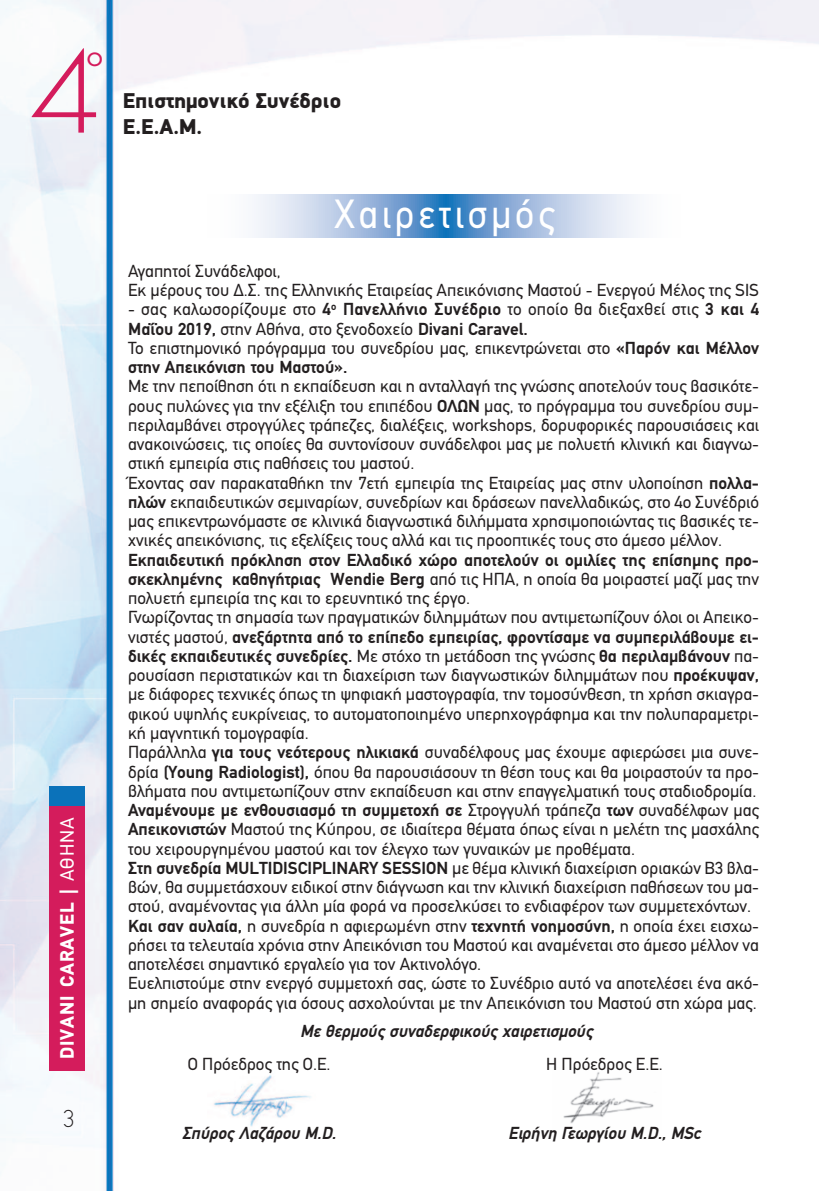
<style>
.page{position:relative;width:819px;height:1191px;background:#fff}
.page>*{position:absolute;margin:0;border:0;box-sizing:border-box;transform-origin:0 0}
.t1{font:300 107.98px "PF Futura Neu";color:#d41c5c;scale:1.06 1}
.t2{font:40.95px "PF Din Text";letter-spacing:.095em;color:#fff;scale:.95 1}
.t3{font:28.18px "PF Futura Neu";color:#d41c5c}
.t4{font:100 24.5px "PF Din Text";color:#231f20}
.t5{font:900 21.53px/25.9px "PF Din Display";color:#231f20}
.t6{font:900 19.43px "PF Din Text";letter-spacing:.06em;color:#fff}
.t7{font:17.5px/19.2px "PF Din Text";color:#231f20}
.t8{font:italic 700 17.5px "PF Din Text";color:#231f20}
.s1{font-weight:400}
.s2{font-weight:700}
</style>
<div class="page">
<img style="left:0;top:0;width:819px;height:1191px">
<div style="left:50px;top:801px;width:35px;height:269px;background:#d41c5c"></div>
<div style="left:50px;top:786px;width:35px;height:20px;background:#0b72ba"></div>
<img style="left:208px;top:1069px;width:112px;height:61px">
<img style="left:552px;top:1067px;width:109px;height:62px">
<svg style="left:206px;top:194px;width:474px;height:43px"></svg>
<h1 class="t1" style="left:30px;top:24px;width:69px">4</h1>
<h3 class="t3" style="left:87px;top:37px;width:18px">o</h3>
<p class="t5" style="left:123px;top:87px;width:220px">Επιστημονικό Συνέδριο<br>Ε.Ε.Α.Μ.</p>
<p class="t6" style="left:55px;top:1059px;width:244px;rotate:-90deg">DIVANI CARAVEL | <span class="s1">ΑΘΗΝΑ</span></p>
<h3 class="t4" style="left:63px;top:1104px;width:12px">3</h3>
<h2 class="t2" style="left:334px;top:190px;width:233px">Χαιρετισμός</h2>
<p class="t7" style="left:128px;top:261px;width:632px">Αγαπητοί Συνάδελφοι,<br>Εκ μέρους του Δ.Σ. της Ελληνικής Εταιρείας Απεικόνισης Μαστού - Eνεργού Mέλος της SIS</p>
<p class="t7" style="left:128px;top:300px;width:632px">- σας καλωσορίζουμε στο <span class="s2">4</span><sup>o</sup> <span class="s2">Πανελλήνιο Συνέδριο</span> το οποίο θα διεξαχθεί στις <span class="s2">3 και 4<br>Μαΐου 2019,</span> στην Αθήνα, στο ξενοδοχείο <span class="s2">Divani Caravel.<br></span>Το επιστημονικό πρόγραμμα του συνεδρίου μας, επικεντρώνεται στο <span class="s2">«Παρόν και Μέλλον στην Απεικόνιση του Μαστού».</span></p>
<p class="t7" style="left:128px;top:377px;width:632px">Με την πεποίθηση ότι η εκπαίδευση και η ανταλλαγή της γνώσης αποτελούν τους βασικότε&shy;ρους πυλώνες για την εξέλιξη του επιπέδου <span class="s2">ΟΛΩΝ</span> μας, το πρόγραμμα του συνεδρίου συμ&shy;περιλαμβάνει στρογγύλες τράπεζες, διαλέξεις, workshops, δορυφορικές παρουσιάσεις και ανακοινώσεις, τις οποίες θα συντονίσουν συνάδελφοι μας με πολυετή κλινική και διαγνω&shy;στική εμπειρία στις παθήσεις του μαστού.<br>Έχοντας σαν παρακαταθήκη την 7ετή εμπειρία της Εταιρείας μας στην υλοποίηση <span class="s2">πολλα&shy;πλών</span> εκπαιδευτικών σεμιναρίων, συνεδρίων και δράσεων πανελλαδικώς, στο 4ο Συνέδριό μας επικεντρωνόμαστε σε κλινικά διαγνωστικά διλήμματα χρησιμοποιώντας τις βασικές τε&shy;χνικές απεικόνισης, τις εξελίξεις τους αλλά και τις προοπτικές τους στο άμεσο μέλλον.</p>
<p class="t7" style="left:128px;top:550px;width:632px"><span class="s2">Εκπαιδευτική πρόκληση στον Ελλαδικό χώρο αποτελούν οι ομιλίες της επίσημης προ&shy;σκεκλημένης καθηγήτριας Wendie Berg</span> από τις ΗΠΑ, η οποία θα μοιραστεί μαζί μας την πολυετή εμπειρία της και το ερευνητικό της έργο.<br>Γνωρίζοντας τη σημασία των πραγματικών διλημμάτων που αντιμετωπίζουν όλοι οι Απεικο&shy;νιστές μαστού, <span class="s2">ανεξάρτητα από το επίπεδο εμπειρίας, φροντίσαμε να συμπεριλάβουμε ει&shy;δικές εκπαιδευτικές συνεδρίες.</span> Με στόχο τη μετάδοση της γνώσης <span class="s2">θα περιλαμβάνουν</span> πα&shy;ρουσίαση περιστατικών και τη διαχείριση των διαγνωστικών διλημμάτων που <span class="s2">προέκυψαν, </span>με διάφορες τεχνικές όπως τη ψηφιακή μαστογραφία, την τομοσύνθεση, τη χρήση σκιαγρα&shy;φικού υψηλής ευκρίνειας, το αυτοματοποιημένο υπερηχογράφημα και την πολυπαραμετρι&shy;κή μαγνητική τομογραφία.<br>Παράλληλα <span class="s2">για τους νεότερους ηλικιακά</span> συναδέλφους μας έχουμε αφιερώσει μια συνε&shy;δρία <span class="s2">(Young Radiologist),</span> όπου θα παρουσιάσουν τη θέση τους και θα μοιραστούν τα προ&shy;βλήματα που αντιμετωπίζουν στην εκπαίδευση και στην επαγγελματική τους σταδιοδρομία.<br><span class="s2">Αναμένουμε με ενθουσιασμό τη συμμετοχή σε</span> Στρογγυλή τράπεζα <span class="s2">των</span> συναδέλφων μας <span class="s2">Απεικονιστών</span> Μαστού της Κύπρου, σε ιδιαίτερα θέματα όπως είναι η μελέτη της μασχάλης του χειρουργημένου μαστού και τον έλεγχο των γυναικών με προθέματα.<br><span class="s2">Στη συνεδρία MULTIDISCIPLINARY SESSION</span> με θέμα κλινική διαχείριση οριακών Β3 βλα&shy;βών, θα συμμετάσχουν ειδικοί στην διάγνωση και την κλινική διαχείριση παθήσεων του μα&shy;στού, αναμένοντας για άλλη μία φορά να προσελκύσει το ενδιαφέρον των συμμετεχόντων.<br><span class="s2">Και σαν αυλαία,</span> η συνεδρία η αφιερωμένη στην <span class="s2">τεχνητή νοημοσύνη,</span> η οποία έχει εισχω&shy;ρήσει τα τελευταία χρόνια στην Απεικόνιση του Μαστού και αναμένεται στο άμεσο μέλλον να αποτελέσει σημαντικό εργαλείο για τον Ακτινολόγο.<br>Ευελπιστούμε στην ενεργό συμμετοχή σας, ώστε το Συνέδριο αυτό να αποτελέσει ένα ακό&shy;μη σημείο αναφοράς για όσους ασχολούνται με την Απεικόνιση του Μαστού στη χώρα μας.</p>
<p class="t8" style="left:300px;top:1021px;width:294px">Με θερμούς συναδερφικούς χαιρετισμούς</p>
<p class="t7" style="left:188px;top:1054px;width:144px">Ο Πρόεδρος της Ο.Ε.</p>
<p class="t7" style="left:546px;top:1054px;width:118px">Η Πρόεδρος Ε.Ε.</p>
<p class="t8" style="left:182px;top:1122px;width:155px">Σπύρος Λαζάρου M.D.</p>
<p class="t8" style="left:508px;top:1122px;width:194px">Ειρήνη Γεωργίου M.D., MSc</p>
</div>
